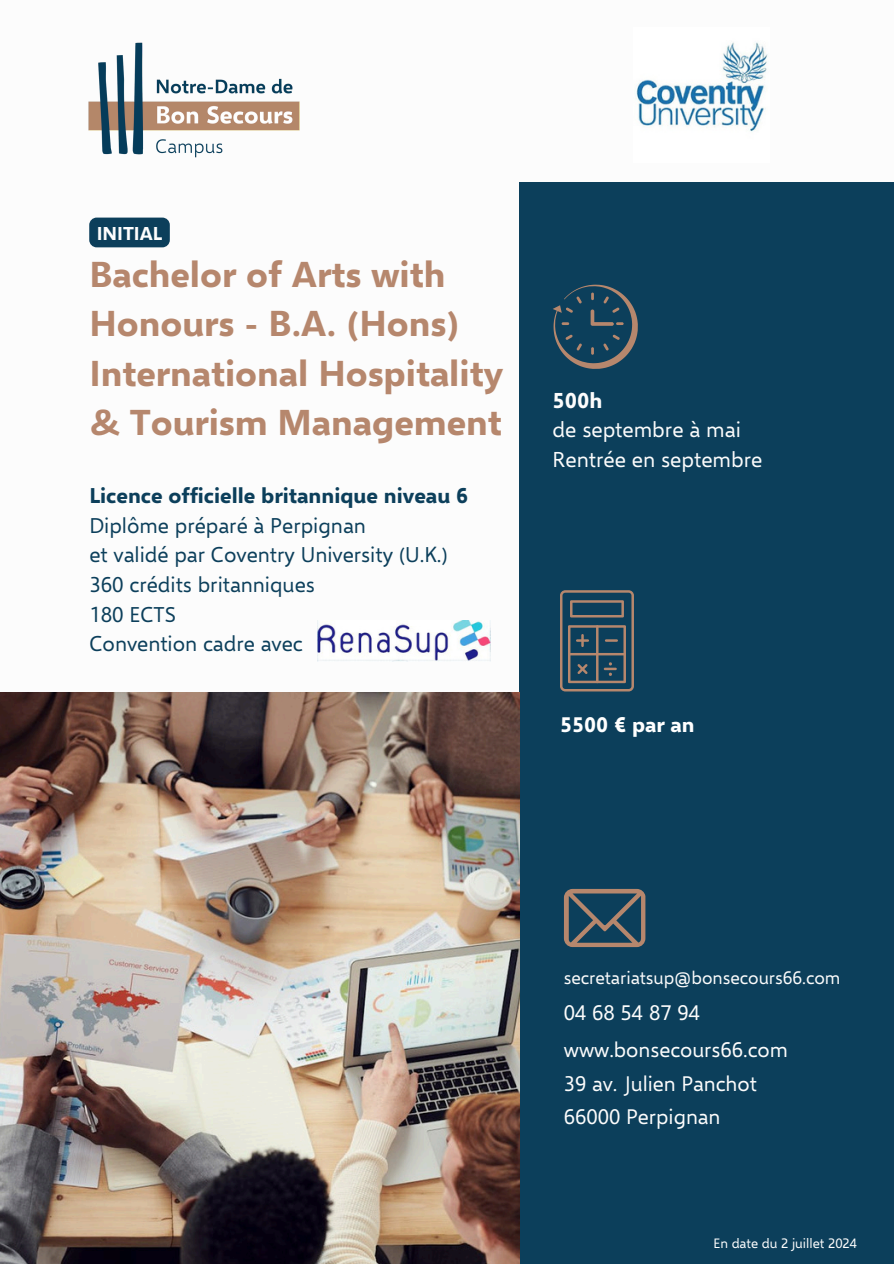
<style>
.page{position:relative;width:894px;height:1264px;background:#fff}
.page>*{position:absolute;margin:0;border:0;box-sizing:border-box;transform-origin:0 0}
.t1{font:700 35.85px/49.5px "Selawik";color:#b6876d}
.t2{font:21.45px/29.2px "Selawik";color:#fcfcfc}
.t3{font:21.3px/29.7px "Selawik";color:#0c3f5b}
.t4{font:21px/37.2px "Selawik";color:#fcfcfc}
.t5{font:700 21px "Selawik";color:#fff}
.t6{font:700 18.6px "Selawik";color:#fefefe}
.t7{font:18px "Selawik";color:#fcfcfc}
.t8{font:13.5px "Selawik";color:#fefefe}
.s1{font-weight:700}
</style>
<div class="page">
<div style="left:519px;top:182px;width:374px;height:1081px;background:#0c3f5b"></div>
<svg style="left:563px;top:888px;width:82px;height:59px"></svg>
<svg style="left:560px;top:590px;width:73px;height:101px"></svg>
<hr style="left:568px;top:653px;width:57px;height:2px;background:#b6876d">
<hr style="left:596px;top:625px;width:2px;height:58px;background:#b6876d">
<svg style="left:553px;top:284px;width:84px;height:85px"></svg>
<img style="left:88px;top:42px;width:212px;height:116px">
<img style="left:0;top:693px;width:519px;height:570px">
<img style="left:636px;top:42px;width:132px;height:90px">
<img style="left:317px;top:620px;width:173px;height:42px">
<div style="left:89px;top:217px;width:81px;height:30px;background:#0c3f5b;border-radius:7px"></div>
<h2 class="t6" style="left:97px;top:221px;width:67px">INITIAL</h2>
<p class="t1" style="left:89px;top:248px;width:415px">Bachelor of Arts with<br>Honours - B.A. (Hons)<br>International Hospitality &amp; Tourism Management</p>
<p class="t3" style="left:89px;top:480px;width:380px"><span class="s1">Licence officielle britannique niveau 6<br></span>Diplôme préparé à Perpignan<br>et validé par Coventry University (U.K.)<br>360 crédits britanniques<br>180 ECTS<br>Convention cadre avec</p>
<p class="t2" style="left:552px;top:385px;width:211px"><span class="s1">500h<br></span>de septembre à mai<br>Rentrée en septembre</p>
<h3 class="t5" style="left:560px;top:711px;width:136px">5500 € par an</h3>
<p class="t7" style="left:563px;top:965px;width:278px">secretariatsup@bonsecours66.com</p>
<p class="t4" style="left:563px;top:992px;width:225px">04 68 54 87 94 www.bonsecours66.com</p>
<p class="t4" style="left:563px;top:1065px;width:194px;line-height:33.8px">39 av. Julien Panchot<br>66000 Perpignan</p>
<p class="t8" style="left:713px;top:1234px;width:145px">En date du 2 juillet 2024</p>
</div>
